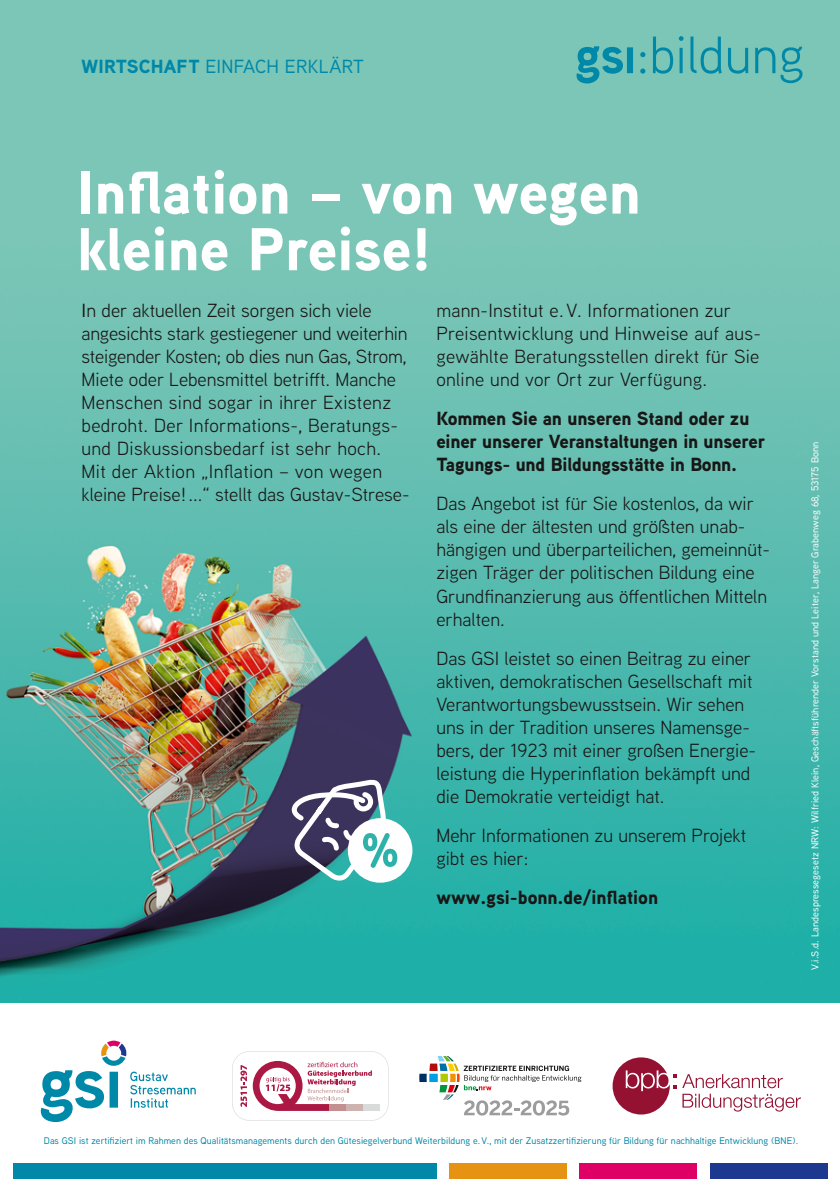
<style>
.page{position:relative;width:840px;height:1191px;background:#fff}
.page>*{position:absolute;margin:0;border:0;box-sizing:border-box;transform-origin:0 0}
.t1{font:900 60.2px/56.6px "Aaux Next";color:#fff}
.t2{font:19px/23px "Aaux Next";color:#181716}
.t3{font:900 19px/23px "Aaux Next";letter-spacing:-.01em;color:#181716}
.t4{font:500 19px "Aaux Next";letter-spacing:.01em;color:#0088a9}
.t5{font:500 10px "Aaux Next";letter-spacing:.005em;color:#fff}
.t6{font:500 9.6px "Aaux Next";letter-spacing:.005em;color:#0088a9}
.s1{font-weight:900}
.s2{font-weight:500}
</style>
<div class="page">
<img style="left:0;top:0;width:839px;height:1003px">
<svg style="left:576px;top:36px;width:226px;height:47px;background:#5fb7b3"></svg>
<svg style="left:289px;top:780px;width:123px;height:105px"></svg>
<div style="left:13px;top:1163px;width:423px;height:15px;background:#0088a9"></div>
<div style="left:710px;top:1163px;width:117px;height:15px;background:#1c388f"></div>
<div style="left:448px;top:1163px;width:118px;height:15px;background:#e69213"></div>
<div style="left:579px;top:1163px;width:117px;height:15px;background:#de0065"></div>
<svg style="left:41px;top:1040px;width:155px;height:82px"></svg>
<svg style="left:232px;top:1051px;width:156px;height:69px"></svg>
<svg style="left:682px;top:1074px;width:118px;height:37px"></svg>
<svg style="left:612px;top:1057px;width:64px;height:57px"></svg>
<svg style="left:642px;top:1074px;width:10px;height:13px"></svg>
<div style="left:627px;top:1074px;width:10px;height:13px;background:#951132;border-radius:50%"></div>
<svg style="left:419px;top:1056px;width:162px;height:59px"></svg>
<p class="t4" style="left:82px;top:54px;width:283px"><span class="s1">WIRTSCHAFT</span> EINFACH ERKLÄRT</p>
<h1 class="t1" style="left:77px;top:163px;width:564px">Inflation – von wegen kleine Preise!</h1>
<p class="t2" style="left:436px;top:298px;width:326px">mann-Institut e. V. Informationen zur Preisentwicklung und Hinweise auf aus&shy;gewählte Beratungsstellen direkt für Sie online und vor Ort zur Verfügung.</p>
<p class="t3" style="left:436px;top:407px;width:330px">Kommen Sie an unseren Stand oder zu einer unserer Veranstaltungen in unserer<br>Tagungs- und Bildungsstätte in Bonn.</p>
<p class="t2" style="left:436px;top:491px;width:335px">Das Angebot ist für Sie kostenlos, da wir als eine der ältesten und größten unab&shy;hängigen und überparteilichen, gemeinnüt&shy;zigen Träger der politischen Bildung eine Grundfinanzierung aus öffentlichen Mitteln erhalten.</p>
<p class="t2" style="left:436px;top:646px;width:321px">Das GSI leistet so einen Beitrag zu einer aktiven, demokratischen Gesellschaft mit Verantwortungsbewusstsein. Wir sehen uns in der Tradition unseres Namensge&shy;bers, der 1923 mit einer großen Energie&shy;leistung die Hyperinflation bekämpft und die Demokratie verteidigt hat.</p>
<p class="t2" style="left:436px;top:823px;width:311px">Mehr Informationen zu unserem Projekt gibt es hier:</p>
<p class="t3" style="left:436px;top:885px;width:223px">www.gsi-bonn.de/inflation</p>
<p class="t2" style="left:81px;top:298px;width:329px"><span class="s2">I</span>n der aktuellen Zeit sorgen sich viele angesichts stark gestiegener und weiterhin steigender Kosten; ob dies nun Gas, Strom, Miete oder Lebensmittel betrifft. Manche Menschen sind sogar in ihrer Existenz bedroht. Der Informations-, Beratungs&shy;und Diskussionsbedarf ist sehr hoch.<br>Mit der Aktion „Inflation – von wegen kleine Preise!...“ stellt das Gustav-Strese-</p>
<p class="t5" style="left:807px;top:969px;width:529px;rotate:-90deg">V.i.S.d. Landespressegesetz NRW: Wilfried Klein, Geschäftsführender Vorstand und Leiter, Langer Grabenweg 68, 53175 Bonn</p>
<p class="t6" style="left:44px;top:1133px;width:755px">Das GSI ist zertifiziert im Rahmen des Qualitätsmanagements durch den Gütesiegelverbund Weiterbildung e.V., mit der Zusatzzertifizierung für Bildung für nachhaltige Entwicklung (BNE).</p>
</div>
